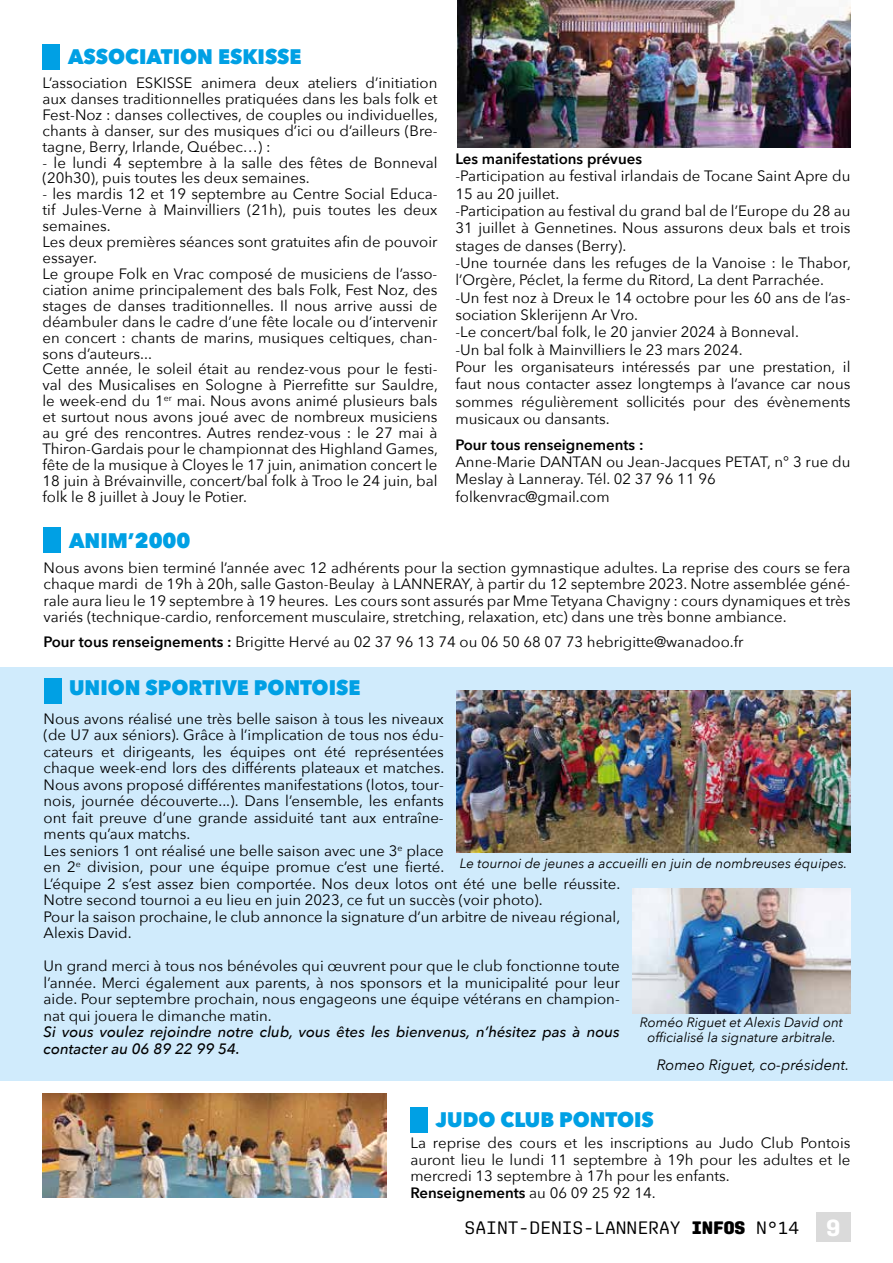
<style>
.page{position:relative;width:893px;height:1263px;background:#fff}
.page>*{position:absolute;margin:0;border:0;box-sizing:border-box;transform-origin:0 0}
.t1{font:800 21px "Avenir Next";color:#00a0e4;scale:.95 1}
.t2{font:18px "Aglet Mono";color:#000}
.t3{font:15px/15.9px "Avenir Next";color:#000}
.t4{font:italic 500 15px/16.5px "Avenir Next";color:#000}
.t5{font:600 15px "Avenir Next";color:#000}
.t6{font:italic 15px "Avenir Next";color:#000}
.t7{font:italic 13.5px/15.8px "Avenir Next";color:#000;text-align:center}
.s1{font-weight:600}
.s2{font-weight:900}
.s3{font-weight:700;font-size:24px;color:#fff}
</style>
<div class="page">
<div style="left:816px;top:1212px;width:34px;height:30px;background:#dadada"></div>
<div style="left:0;top:667px;width:893px;height:413px;background:#d0ebfc"></div>
<div style="left:43px;top:44px;width:17px;height:26px;background:#00a0e4"></div>
<div style="left:44px;top:527px;width:17px;height:25px;background:#00a0e4"></div>
<div style="left:45px;top:678px;width:17px;height:25px;background:#00a0e4"></div>
<img style="left:458px;top:0;width:392px;height:148px">
<img style="left:457px;top:690px;width:393px;height:162px">
<img style="left:632px;top:888px;width:218px;height:125px">
<div style="left:410px;top:1107px;width:17px;height:26px;background:#00a0e4"></div>
<img style="left:43px;top:1094px;width:344px;height:104px">
<h1 class="t1" style="left:68px;top:43px;width:247px">ASSOCIATION ESKISSE</h1>
<p class="t3" style="left:43px;top:74px;width:397px;text-align:justify">L’association ESKISSE animera deux ateliers d’initiation aux danses traditionnelles pratiquées dans les bals folk et Fest-Noz : danses collectives, de couples ou individuelles, chants à danser, sur des musiques d’ici ou d’ailleurs (Bre&shy;tagne, Berry, Irlande, Québec…) :</p>
<p class="t3" style="left:43px;top:154px;width:396px">- le lundi 4 septembre à la salle des fêtes de Bonneval (20h30), puis toutes les deux semaines.</p>
<p class="t3" style="left:43px;top:186px;width:397px">- les mardis 12 et 19 septembre au Centre Social Educa&shy;tif Jules-Verne à Mainvilliers (21h), puis toutes les deux semaines.<br>Les deux premières séances sont gratuites afin de pouvoir essayer.<br>Le groupe Folk en Vrac composé de musiciens de l’asso&shy;ciation anime principalement des bals Folk, Fest Noz, des stages de danses traditionnelles. Il nous arrive aussi de déambuler dans le cadre d’une fête locale ou d’intervenir en concert : chants de marins, musiques celtiques, chan&shy;sons d’auteurs...<br>Cette année, le soleil était au rendez-vous pour le festi&shy;val des Musicalises en Sologne à Pierrefitte sur Sauldre, le week-end du 1<sup>er</sup> mai. Nous avons animé plusieurs bals et surtout nous avons joué avec de nombreux musiciens au gré des rencontres. Autres rendez-vous : le 27 mai à Thiron-Gardais pour le championnat des Highland Games, fête de la musique à Cloyes le 17 juin, animation concert le 18 juin à Brévainville, concert/bal folk à Troo le 24 juin, bal folk le 8 juillet à Jouy le Potier.</p>
<p class="t5" style="left:455px;top:146px;width:188px">Les manifestations prévues</p>
<p class="t3" style="left:455px;top:167px;width:397px;line-height:17.2px">-Participation au festival irlandais de Tocane Saint Apre du 15 au 20 juillet.<br>-Participation au festival du grand bal de l’Europe du 28 au 31 juillet à Gennetines. Nous assurons deux bals et trois stages de danses (Berry).<br>-Une tournée dans les refuges de la Vanoise : le Thabor, l’Orgère, Péclet, la ferme du Ritord, La dent Parrachée. -Un fest noz à Dreux le 14 octobre pour les 60 ans de l’as&shy;sociation Sklerijenn Ar Vro.<br>-Le concert/bal folk, le 20 janvier 2024 à Bonneval.<br>-Un bal folk à Mainvilliers le 23 mars 2024.<br>Pour les organisateurs intéressés par une prestation, il faut nous contacter assez longtemps à l’avance car nous sommes régulièrement sollicités pour des évènements musicaux ou dansants.</p>
<p class="t5" style="left:455px;top:432px;width:189px">Pour tous renseignements :</p>
<p class="t3" style="left:455px;top:453px;width:396px;line-height:17.2px">Anne-Marie DANTAN ou Jean-Jacques PETAT, n° 3 rue du<br>Meslay à Lanneray. Tél. 02 37 96 11 96 folkenvrac@gmail.com</p>
<h1 class="t1" style="left:69px;top:527px;width:129px">ANIM’2000</h1>
<p class="t3" style="left:44px;top:559px;width:808px;line-height:16.5px;text-align:justify">Nous avons bien terminé l’année avec 12 adhérents pour la section gymnastique adultes. La reprise des cours se fera chaque mardi de 19h à 20h, salle Gaston-Beulay à LANNERAY, à partir du 12 septembre 2023. Notre assemblée géné&shy;rale aura lieu le 19 septembre à 19 heures. Les cours sont assurés par Mme Tetyana Chavigny : cours dynamiques et très variés (technique-cardio, renforcement musculaire, stretching, relaxation, etc) dans une très bonne ambiance.</p>
<p class="t3" style="left:44px;top:634px;width:701px"><span class="s1">Pour tous renseignements :</span> Brigitte Hervé au 02 37 96 13 74 ou 06 50 68 07 73 hebrigitte@wanadoo.fr</p>
<h1 class="t1" style="left:69px;top:674px;width:308px">UNION SPORTIVE PONTOISE</h1>
<p class="t3" style="left:44px;top:710px;width:578px;line-height:16.5px">Nous avons réalisé une très belle saison à tous les niveaux<br>(de U7 aux séniors). Grâce à l’implication de tous nos édu-<br>cateurs et dirigeants, les équipes ont été représentées<br>chaque week-end lors des différents plateaux et matches.<br>Nous avons proposé différentes manifestations (lotos, tour-<br>nois, journée découverte...). Dans l’ensemble, les enfants<br>ont fait preuve d’une grande assiduité tant aux entraîne-<br>ments qu’aux matchs.<br>Les seniors 1 ont réalisé une belle saison avec une 3<sup>e</sup> place<br>en 2<sup>e</sup> division, pour une équipe promue c’est une fierté.<br>L’équipe 2 s’est assez bien comportée. Nos deux lotos ont été une belle réussite.<br>Notre second tournoi a eu lieu en juin 2023, ce fut un succès (voir photo).<br>Pour la saison prochaine, le club annonce la signature d’un arbitre de niveau régional, Alexis David.</p>
<p class="t3" style="left:44px;top:957px;width:578px;line-height:16.5px;text-align:justify">Un grand merci à tous nos bénévoles qui œuvrent pour que le club fonctionne toute l’année. Merci également aux parents, à nos sponsors et la municipalité pour leur aide. Pour septembre prochain, nous engageons une équipe vétérans en champion&shy;nat qui jouera le dimanche matin.</p>
<p class="t4" style="left:44px;top:1023px;width:578px">Si vous voulez rejoindre notre club, vous êtes les bienvenus, n’hésitez pas à nous contacter au 06 89 22 99 54.</p>
<p class="t7" style="left:460px;top:855px;width:389px">Le tournoi de jeunes a accueilli en juin de nombreuses équipes.</p>
<p class="t7" style="left:640px;top:1013px;width:205px">Roméo Riguet et Alexis David ont officialisé la signature arbitrale.</p>
<p class="t6" style="left:657px;top:1052px;width:194px">Romeo Riguet, co-président.</p>
<h1 class="t1" style="left:436px;top:1107px;width:231px">JUDO CLUB PONTOIS</h1>
<p class="t3" style="left:410px;top:1134px;width:442px;line-height:16.5px">La reprise des cours et les inscriptions au Judo Club Pontois auront lieu le lundi 11 septembre à 19h pour les adultes et le mercredi 13 septembre à 17h pour les enfants.<br><span class="s1">Renseignements</span> au 06 09 25 92 14.</p>
<p class="t2" style="left:465px;top:1217px;width:378px">SAINT-DENIS-LANNERAY <span class="s2">INFOS</span> N°14 <span class="s3">9</span></p>
</div>
